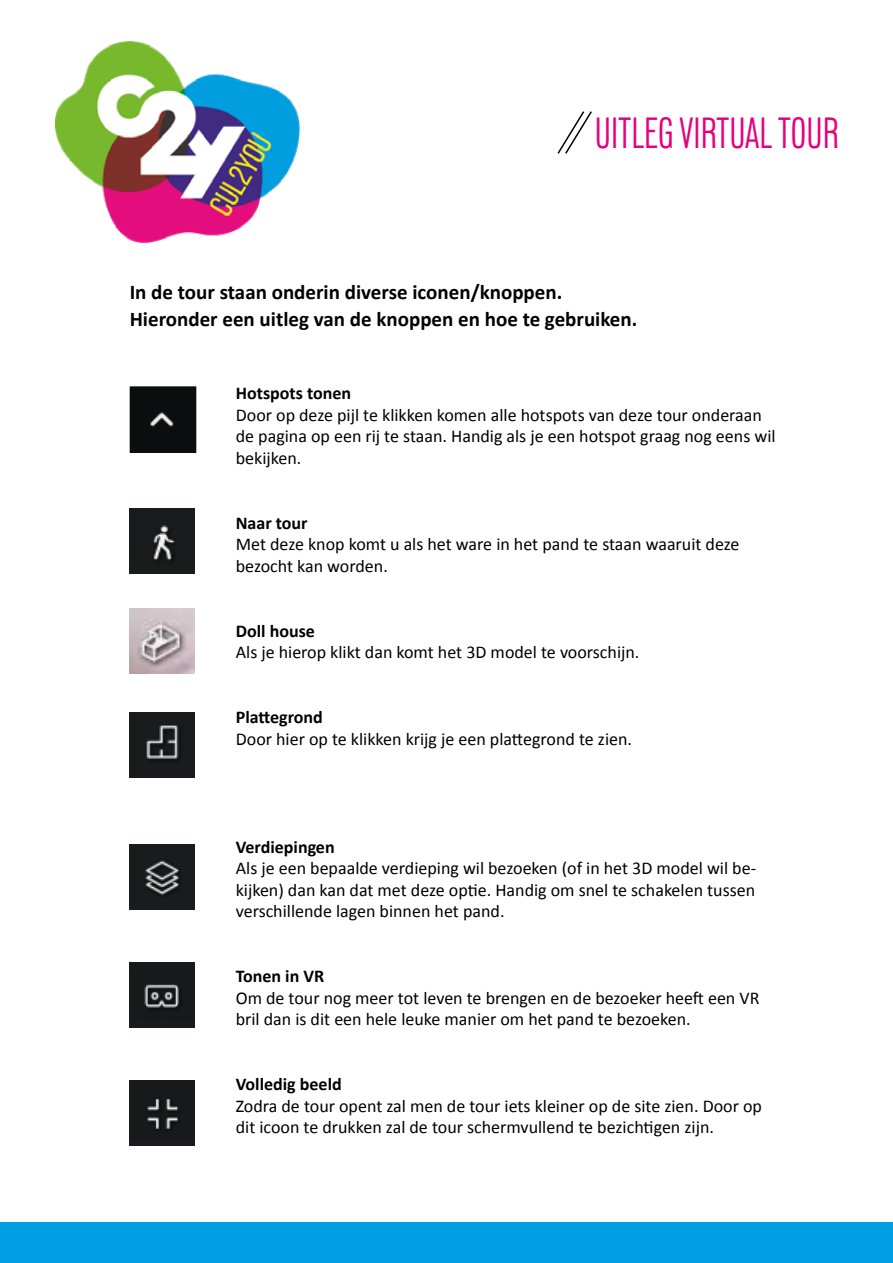
<style>
.page{position:relative;width:893px;height:1263px;background:#fff}
.page>*{position:absolute;margin:0;border:0;box-sizing:border-box;transform-origin:0 0}
.t1{font:300 condensed 43.5px "Lorimer No 2";color:#e6007d}
.t2{font:700 21px/27px "Calibri";color:#000}
.t3{font:18px/21.6px "Calibri";color:#000}
.t4{font:700 18px "Calibri";color:#000}
</style>
<div class="page">
<div style="left:130px;top:386px;width:66px;height:67px;background:#0c0d0e"></div>
<img style="left:150px;top:412px;width:24px;height:15px">
<div style="left:0;top:1222px;width:893px;height:41px;background:#009fe3"></div>
<img style="left:56px;top:42px;width:244px;height:200px">
<div style="left:130px;top:508px;width:65px;height:65px;background:#1a1b1e"></div>
<img style="left:153px;top:525px;width:22px;height:36px">
<div style="left:130px;top:713px;width:65px;height:65px;background:#1a1b1e"></div>
<img style="left:146px;top:725px;width:33px;height:35px">
<div style="left:130px;top:844px;width:65px;height:66px;background:#1a1b1e"></div>
<img style="left:145px;top:860px;width:34px;height:35px">
<div style="left:130px;top:963px;width:65px;height:65px;background:#1a1b1e"></div>
<img style="left:144px;top:984px;width:36px;height:25px">
<div style="left:130px;top:1081px;width:65px;height:65px;background:#1a1b1e"></div>
<img style="left:147px;top:1099px;width:32px;height:30px">
<img style="left:130px;top:608px;width:65px;height:65px">
<svg style="left:557px;top:111px;width:35px;height:43px"></svg>
<h1 class="t1" style="left:595px;top:109px;width:246px">UITLEG VIRTUAL TOUR</h1>
<p class="t2" style="left:130px;top:277px;width:509px">In de tour staan onderin diverse iconen/knoppen.<br>Hieronder een uitleg van de knoppen en hoe te gebruiken.</p>
<p class="t4" style="left:236px;top:380px;width:117px">Hotspots tonen</p>
<p class="t3" style="left:236px;top:403px;width:541px">Door op deze pijl te klikken komen alle hotspots van deze tour onderaan de pagina op een rij te staan. Handig als je een hotspot graag nog eens wil bekijken.</p>
<p class="t4" style="left:236px;top:510px;width:73px">Naar tour</p>
<p class="t3" style="left:236px;top:533px;width:505px">Met deze knop komt u als het ware in het pand te staan waaruit deze bezocht kan worden.</p>
<p class="t4" style="left:236px;top:618px;width:81px">Doll house</p>
<p class="t3" style="left:236px;top:641px;width:405px">Als je hierop klikt dan komt het 3D model te voorschijn.</p>
<p class="t4" style="left:236px;top:704px;width:89px">Plattegrond</p>
<p class="t3" style="left:236px;top:727px;width:398px">Door hier op te klikken krijg je een plattegrond te zien.</p>
<p class="t4" style="left:236px;top:834px;width:100px">Verdiepingen</p>
<p class="t3" style="left:236px;top:857px;width:522px;text-align:justify">Als je een bepaalde verdieping wil bezoeken (of in het 3D model wil be&shy;kijken) dan kan dat met deze optie. Handig om snel te schakelen tussen verschillende lagen binnen het pand.</p>
<p class="t4" style="left:236px;top:963px;width:90px">Tonen in VR</p>
<p class="t3" style="left:236px;top:986px;width:525px">Om de tour nog meer tot leven te brengen en de bezoeker heeft een VR bril dan is dit een hele leuke manier om het pand te bezoeken.</p>
<p class="t4" style="left:236px;top:1071px;width:107px">Volledig beeld</p>
<p class="t3" style="left:236px;top:1094px;width:528px">Zodra de tour opent zal men de tour iets kleiner op de site zien. Door op dit icoon te drukken zal de tour schermvullend te bezichtigen zijn.</p>
</div>
